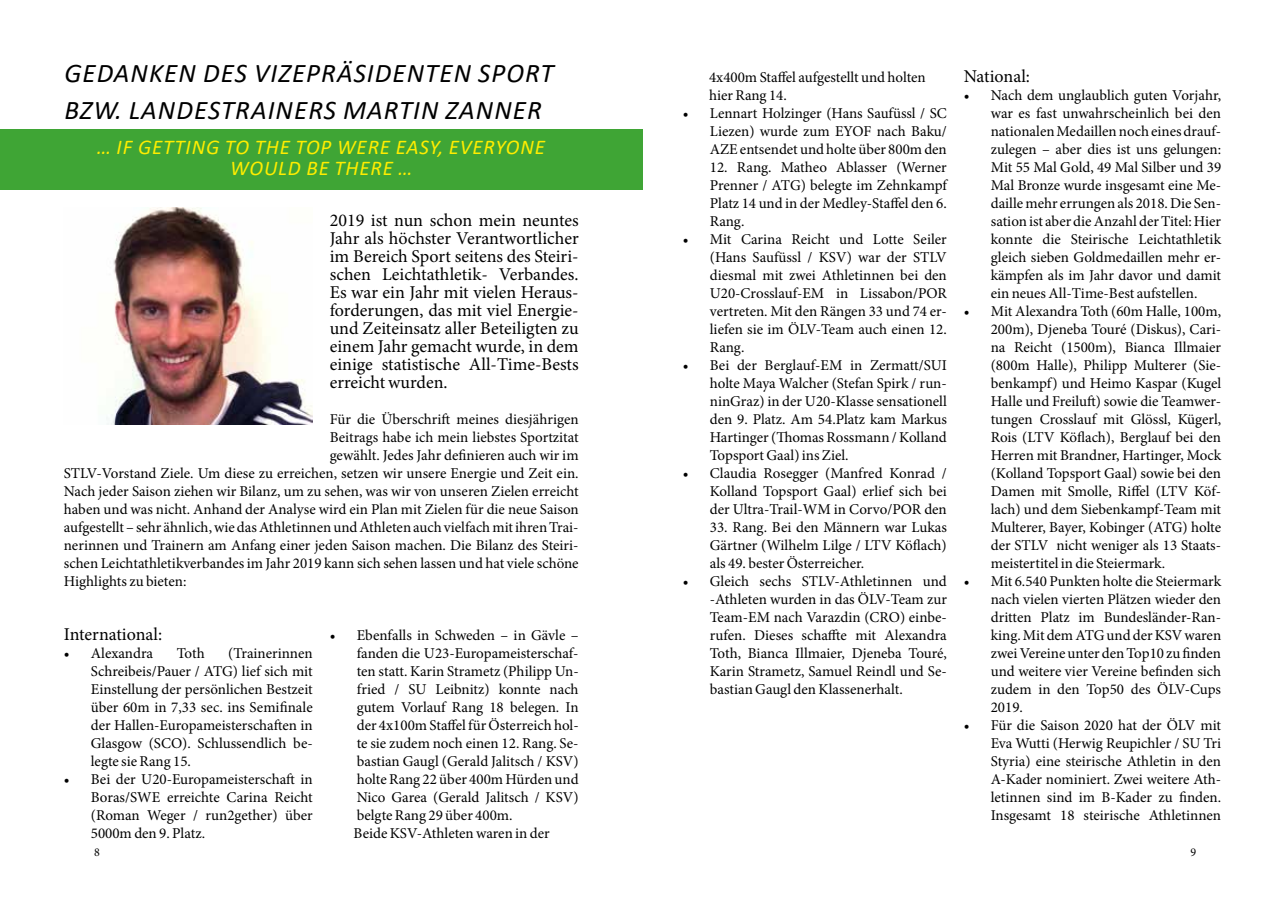
<style>
.page{position:relative;width:1285px;height:919px;background:#fff}
.page>*{position:absolute;margin:0;border:0;box-sizing:border-box;transform-origin:0 0}
.t1{font:italic 27px/37.5px "Calibri";letter-spacing:.04em;color:#000}
.t2{font:italic 21px/21px "Calibri";letter-spacing:.04em;color:#ffed00;text-align:center}
.t3{font:18px/18px "Minion Pro";color:#000;text-align:justify}
.t4{font:15px/18px "Minion Pro";color:#000;text-align:justify}
.t5{font:12px "Minion Pro";color:#000}
</style>
<div class="page">
<div style="left:0;top:130px;width:642px;height:60px;background:#3fa535"></div>
<img style="left:106px;top:208px;width:207px;height:216px">
<h1 class="t1" style="left:64px;top:53px;width:490px">GEDANKEN DES VIZEPRÄSIDENTEN SPORT<br>BZW. LANDESTRAINERS MARTIN ZANNER</h1>
<h2 class="t2" style="left:97px;top:135px;width:449px">… IF GETTING TO THE TOP WERE EASY, EVERYONE<br>WOULD BE THERE …</h2>
<p class="t3" style="left:330px;top:211px;width:250px">2019 ist nun schon mein neuntes Jahr als höchster Verantwortlicher im Bereich Sport seitens des Steiri&shy;schen Leichtathletik- Verbandes.<br>Es war ein Jahr mit vielen Heraus&shy;forderungen, das mit viel Energie&shy;und Zeiteinsatz aller Beteiligten zu einem Jahr gemacht wurde, in dem einige statistische All-Time-Bests erreicht wurden.</p>
<p class="t4" style="left:330px;top:410px;width:250px">Für die Überschrift meines diesjährigen</p>
<p class="t4" style="left:330px;top:428px;width:250px">Beitrags habe ich mein liebstes Sportzitat</p>
<p class="t4" style="left:330px;top:446px;width:250px">gewählt. Jedes Jahr definieren auch wir im</p>
<p class="t4" style="left:64px;top:464px;width:516px">STLV-Vorstand Ziele. Um diese zu erreichen, setzen wir unsere Energie und Zeit ein.</p>
<p class="t4" style="left:64px;top:482px;width:516px">Nach jeder Saison ziehen wir Bilanz, um zu sehen, was wir von unseren Zielen erreicht</p>
<p class="t4" style="left:64px;top:500px;width:516px">haben und was nicht. Anhand der Analyse wird ein Plan mit Zielen für die neue Saison</p>
<p class="t4" style="left:64px;top:518px;width:516px">aufgestellt – sehr ähnlich, wie das Athletinnen und Athleten auch vielfach mit ihren Trai-</p>
<p class="t4" style="left:64px;top:536px;width:516px">nerinnen und Trainern am Anfang einer jeden Saison machen. Die Bilanz des Steiri-</p>
<p class="t4" style="left:64px;top:554px;width:516px">schen Leichtathletikverbandes im Jahr 2019 kann sich sehen lassen und hat viele schöne</p>
<p class="t4" style="left:64px;top:572px;width:124px">Highlights zu bieten:</p>
<p class="t3" style="left:64px;top:625px;width:100px">International:</p>
<p class="t4" style="left:64px;top:644px;width:91px">• Alexandra</p>
<p class="t4" style="left:177px;top:644px;width:29px">Toth</p>
<p class="t4" style="left:91px;top:644px;width:223px;text-indent:137px">(Trainerinnen Schreibeis/Pauer / ATG) lief sich mit Einstellung der persönlichen Bestzeit über 60m in 7,33 sec. ins Semifinale der Hallen-Europameisterschaften in Glasgow (SCO). Schlussendlich be&shy;legte sie Rang 15.</p>
<p class="t4" style="left:91px;top:770px;width:223px;text-indent:-27px">• Bei der U20-Europameisterschaft in Boras/SWE erreichte Carina Reicht (Roman Weger / run2gether) über 5000m den 9. Platz.</p>
<p class="t4" style="left:353px;top:626px;width:226px;text-align:left;text-indent:-24px">• Ebenfalls in Schweden – in Gävle – fanden die U23-Europameisterschaf&shy;ten statt. Karin Strametz (Philipp Un&shy;fried / SU Leibnitz) konnte nach gutem Vorlauf Rang 18 belegen. In der 4x100m Staffel für Österreich hol&shy;te sie zudem noch einen 12. Rang. Se&shy;bastian Gaugl (Gerald Jalitsch / KSV) holte Rang 22 über 400m Hürden und Nico Garea (Gerald Jalitsch / KSV) belgte Rang 29 über 400m.<br>Beide KSV-Athleten waren in der</p>
<p class="t4" style="left:709px;top:68px;width:218px">4x400m Staffel aufgestellt und holten hier Rang 14.</p>
<p class="t4" style="left:709px;top:104px;width:238px;text-indent:-27px">• Lennart Holzinger (Hans Saufüssl / SC Liezen) wurde zum EYOF nach Baku/ AZE entsendet und holte über 800m den</p>
<p class="t4" style="left:709px;top:158px;width:238px">12. Rang. Matheo Ablasser (Werner Prenner / ATG) belegte im Zehnkampf Platz 14 und in der Medley-Staffel den 6.<br>Rang.</p>
<p class="t4" style="left:709px;top:230px;width:238px;text-indent:-27px">• Mit Carina Reicht und Lotte Seiler (Hans Saufüssl / KSV) war der STLV diesmal mit zwei Athletinnen bei den U20-Crosslauf-EM in Lissabon/POR vertreten. Mit den Rängen 33 und 74 er&shy;liefen sie im ÖLV-Team auch einen 12.<br>Rang.</p>
<p class="t4" style="left:709px;top:356px;width:238px;text-indent:-27px">• Bei der Berglauf-EM in Zermatt/SUI holte Maya Walcher (Stefan Spirk / run&shy;ninGraz) in der U20-Klasse sensationell den 9. Platz. Am 54.Platz kam Markus Hartinger (Thomas Rossmann / Kolland Topsport Gaal) ins Ziel.</p>
<p class="t4" style="left:709px;top:464px;width:238px;text-indent:-27px">• Claudia Rosegger (Manfred Konrad / Kolland Topsport Gaal) erlief sich bei der Ultra-Trail-WM in Corvo/POR den</p>
<p class="t4" style="left:709px;top:518px;width:238px">33. Rang. Bei den Männern war Lukas Gärtner (Wilhelm Lilge / LTV Köflach) als 49. bester Österreicher.</p>
<p class="t4" style="left:709px;top:572px;width:238px;text-indent:-27px">• Gleich sechs STLV-Athletinnen und -Athleten wurden in das ÖLV-Team zur Team-EM nach Varazdin (CRO) einbe&shy;rufen. Dieses schaffte mit Alexandra Toth, Bianca Illmaier, Djeneba Touré, Karin Strametz, Samuel Reindl und Se&shy;bastian Gaugl den Klassenerhalt.</p>
<p class="t3" style="left:963px;top:67px;width:68px">National:</p>
<p class="t4" style="left:990px;top:86px;width:232px;text-indent:-27px">• Nach dem unglaublich guten Vorjahr, war es fast unwahrscheinlich bei den nationalen Medaillen noch eines drauf&shy;zulegen – aber dies ist uns gelungen:<br>Mit 55 Mal Gold, 49 Mal Silber und 39<br>Mal Bronze wurde insgesamt eine Me&shy;daille mehr errungen als 2018. Die Sen&shy;sation ist aber die Anzahl der Titel: Hier konnte die Steirische Leichtathletik gleich sieben Goldmedaillen mehr er&shy;kämpfen als im Jahr davor und damit ein neues All-Time-Best aufstellen.</p>
<p class="t4" style="left:990px;top:302px;width:232px;text-indent:-27px">• Mit Alexandra Toth (60m Halle, 100m, 200m), Djeneba Touré (Diskus), Cari&shy;na Reicht (1500m), Bianca Illmaier (800m Halle), Philipp Multerer (Sie&shy;benkampf) und Heimo Kaspar (Kugel Halle und Freiluft) sowie die Teamwer&shy;tungen Crosslauf mit Glössl, Kügerl, Rois (LTV Köflach), Berglauf bei den Herren mit Brandner, Hartinger, Mock (Kolland Topsport Gaal) sowie bei den Damen mit Smolle, Riffel (LTV Köf&shy;lach) und dem Siebenkampf-Team mit Multerer, Bayer, Kobinger (ATG) holte der STLV nicht weniger als 13 Staats&shy;meistertitel in die Steiermark.</p>
<p class="t4" style="left:990px;top:572px;width:232px;text-indent:-27px">• Mit 6.540 Punkten holte die Steiermark nach vielen vierten Plätzen wieder den dritten Platz im Bundesländer-Ran&shy;king. Mit dem ATG und der KSV waren zwei Vereine unter den Top10 zu finden und weitere vier Vereine befinden sich zudem in den Top50 des ÖLV-Cups 2019.</p>
<p class="t4" style="left:990px;top:716px;width:232px;text-indent:-27px">• Für die Saison 2020 hat der ÖLV mit Eva Wutti (Herwig Reupichler / SU Tri Styria) eine steirische Athletin in den A-Kader nominiert. Zwei weitere Ath&shy;letinnen sind im B-Kader zu finden.<br>Insgesamt 18 steirische Athletinnen</p>
<p class="t5" style="left:94px;top:844px;width:7px">8</p>
<p class="t5" style="left:1190px;top:844px;width:7px">9</p>
</div>
